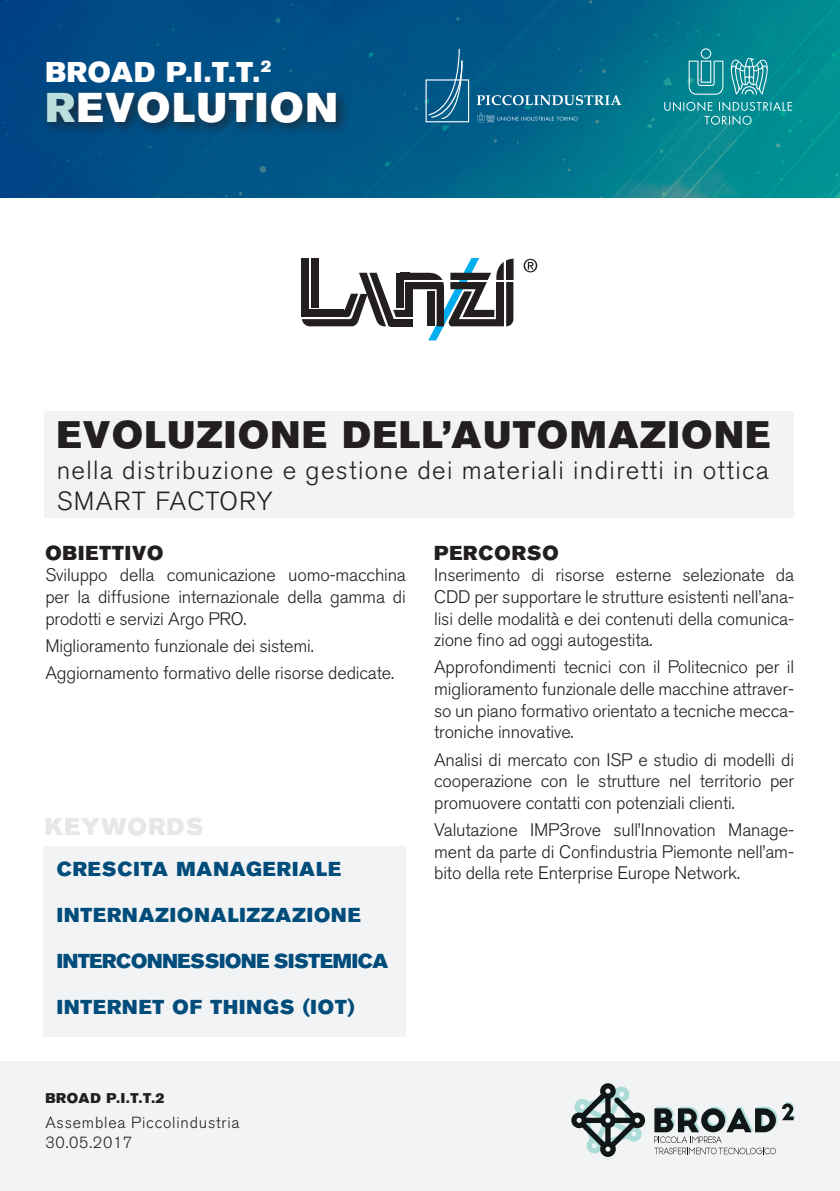
<style>
.page{position:relative;width:840px;height:1191px;background:#fff}
.page>*{position:absolute;margin:0;border:0;box-sizing:border-box;transform-origin:0 0}
.t1{font:41.2px "Akzidenz Grotesk BQ Super";letter-spacing:.05em;color:#fff}
.titolo{font:38px "Akzidenz Grotesk BQ Super";letter-spacing:.05em;color:#231f20}
.t2{font:28.4px "Akzidenz Grotesk BQ Super";letter-spacing:.03em;color:#fff}
.sottotitolo{font:300 26px/31.2px "Akzidenz Grotesk BQ";letter-spacing:.05em;color:#231f20}
.t3{font:24px "Akzidenz Grotesk BQ Super";letter-spacing:.05em;color:#e6e7e9}
.keyword{font:20px "Akzidenz Grotesk BQ Super";letter-spacing:.05em;color:#004c7b}
.keyword-2{font:20px "Akzidenz Grotesk BQ Super";letter-spacing:-.01em;color:#004c7b}
.titolo_2{font:20px "Akzidenz Grotesk BQ Super";letter-spacing:.05em;color:#231f20}
.testo{font:300 18px/21.6px "Akzidenz Grotesk BQ";letter-spacing:-.01em;color:#231f20;text-align:justify}
.t4{font:300 16px/19.2px "Akzidenz Grotesk BQ";letter-spacing:.05em;color:#231f20}
.t5{font:14px "Akzidenz Grotesk BQ Super";letter-spacing:.05em;color:#231f20}
.s1{color:#badedb}
</style>
<div class="page">
<img style="left:0;top:0;width:839px;height:198px">
<div style="left:0;top:1061px;width:839px;height:130px;background:#f2f3f4"></div>
<div style="left:45px;top:411px;width:748px;height:107px;background:#f2f3f4"></div>
<svg style="left:476px;top:95px;width:145px;height:10px"></svg>
<svg style="left:425px;top:49px;width:44px;height:73px;background:#206d97"></svg>
<svg style="left:477px;top:113px;width:100px;height:10px"></svg>
<svg style="left:664px;top:102px;width:127px;height:23px;background:#269aa0"></svg>
<svg style="left:730px;top:58px;width:37px;height:37px"></svg>
<svg style="left:688px;top:48px;width:35px;height:47px;background:#2a97a1"></svg>
<div style="left:44px;top:845px;width:362px;height:191px;background:#f2f3f4"></div>
<div style="left:40px;top:85px;width:311px;height:52px;background:#231f20;opacity:.75"></div>
<svg style="left:571px;top:1083px;width:73px;height:74px"></svg>
<svg style="left:654px;top:1102px;width:140px;height:52px"></svg>
<div style="left:301px;top:258px;width:8px;height:59px;background:#231f20"></div>
<svg style="left:302px;top:258px;width:211px;height:82px"></svg>
<svg style="left:523px;top:259px;width:14px;height:13px"></svg>
<h3 class="t2" style="left:45px;top:55px;width:227px">BROAD P.I.T.T.<sup>2</sup></h3>
<h1 class="t1" style="left:45px;top:84px;width:293px"><span class="s1">R</span>EVOLUTION</h1>
<p class="titolo" style="left:57px;top:412px;width:714px">EVOLUZIONE DELL’AUTOMAZIONE</p>
<p class="sottotitolo" style="left:57px;top:454px;width:713px">nella distribuzione e gestione dei materiali indiretti in ottica<br>SMART FACTORY</p>
<p class="titolo_2" style="left:45px;top:541px;width:119px">OBIETTIVO</p>
<p class="testo" style="left:45px;top:564px;width:362px">Sviluppo della comunicazione uomo-macchina per la diffusione internazionale della gamma di prodotti e servizi Argo PRO.</p>
<p class="testo" style="left:45px;top:635px;width:270px">Miglioramento funzionale dei sistemi.</p>
<p class="testo" style="left:45px;top:662px;width:350px">Aggiornamento formativo delle risorse dedicate.</p>
<h3 class="t3" style="left:45px;top:812px;width:160px">KEYWORDS</h3>
<p class="keyword" style="left:57px;top:857px;width:285px">CRESCITA MANAGERIALE</p>
<p class="keyword" style="left:57px;top:903px;width:305px">INTERNAZIONALIZZAZIONE</p>
<p class="keyword-2" style="left:57px;top:949px;width:333px">INTERCONNESSIONE SISTEMICA</p>
<p class="keyword" style="left:57px;top:995px;width:299px">INTERNET OF THINGS (IOT)</p>
<p class="titolo_2" style="left:434px;top:541px;width:126px">PERCORSO</p>
<p class="testo" style="left:434px;top:564px;width:361px">Inserimento di risorse esterne selezionate da CDD per supportare le strutture esistenti nell’ana&shy;lisi delle modalità e dei contenuti della comunica&shy;zione fino ad oggi autogestita.</p>
<p class="testo" style="left:434px;top:657px;width:361px">Approfondimenti tecnici con il Politecnico per il miglioramento funzionale delle macchine attraver&shy;so un piano formativo orientato a tecniche mecca&shy;troniche innovative.</p>
<p class="testo" style="left:434px;top:749px;width:361px">Analisi di mercato con ISP e studio di modelli di cooperazione con le strutture nel territorio per promuovere contatti con potenziali clienti.</p>
<p class="testo" style="left:434px;top:819px;width:361px">Valutazione IMP3rove sull’Innovation Manage&shy;ment da parte di Confindustria Piemonte nell’am&shy;bito della rete Enterprise Europe Network.</p>
<p class="t5" style="left:45px;top:1089px;width:121px">BROAD P.I.T.T.2</p>
<p class="t4" style="left:45px;top:1113px;width:195px">Assemblea Piccolindustria<br>30.05.2017</p>
</div>
